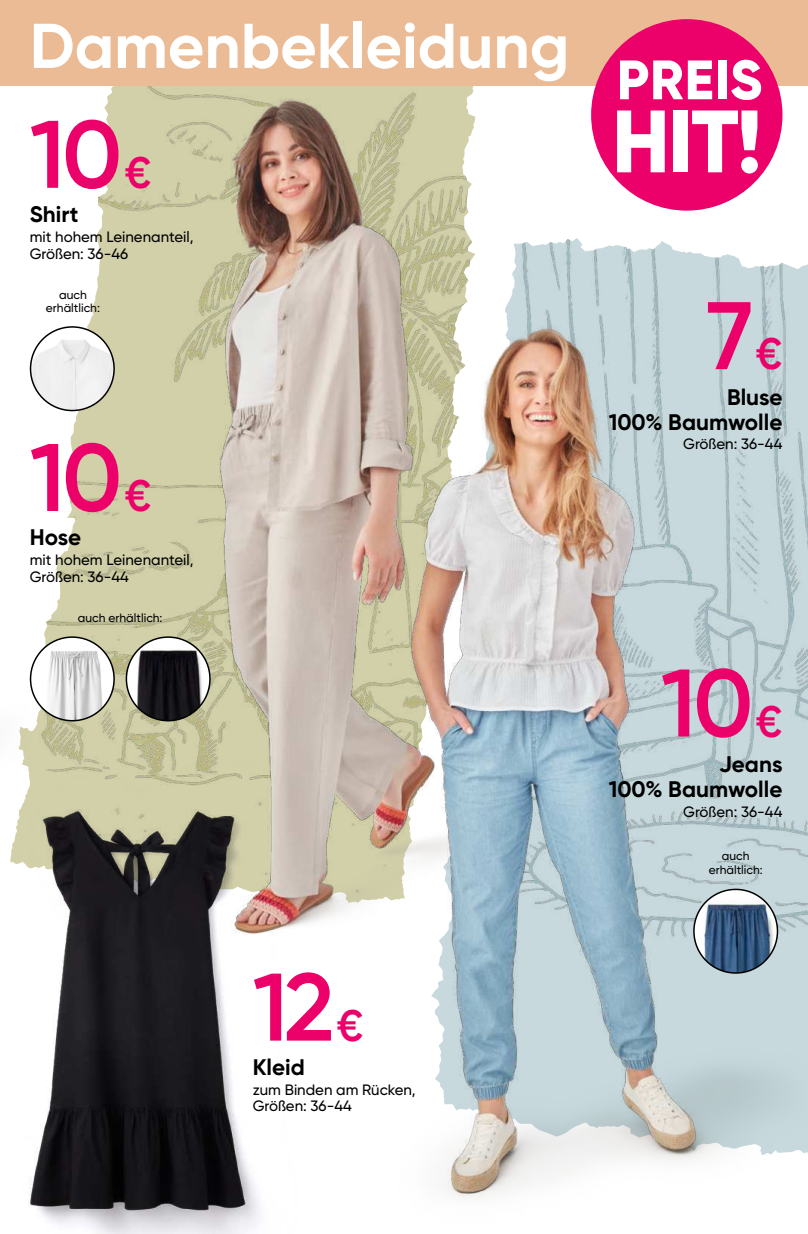
<style>
.page{position:relative;width:808px;height:1234px;background:#fff}
.page>*{position:absolute;margin:0;border:0;box-sizing:border-box;transform-origin:0 0}
.t1{font:600 95.7px "Gilroy";letter-spacing:-.035em;color:#ec006a}
.t2{font:800 88.2px "Gilroy";color:#fff}
.t3{font:700 63px "Gilroy";color:#fff}
.t4{font:800 55.35px "Gilroy";letter-spacing:.01em;color:#fff}
.t5{font:700 22.5px/25.2px "Gilroy";color:#000;text-align:right}
.t6{font:500 15px/16.8px "Gilroy";color:#000}
.t7{font:500 12px/13.5px "Gilroy";color:#000;text-align:center}
.s1{font-size:44.1px}
</style>
<div class="page">
<svg style="left:573px;top:238px;width:235px;height:40px;fill:#c7d9dd"></svg>
<img style="left:526px;top:239px;width:47px;height:39px">
<img style="left:10px;top:85px;width:78px;height:664px">
<img style="left:88px;top:85px;width:438px;height:833px">
<img style="left:376px;top:278px;width:432px;height:920px">
<img style="left:28px;top:749px;width:295px;height:484px">
<img style="left:31px;top:327px;width:83px;height:83px;border-radius:42px">
<div style="left:30px;top:326px;width:85px;height:85px;border:2px solid #000;border-radius:50%"></div>
<img style="left:694px;top:889px;width:83px;height:83px;border-radius:42px">
<div style="left:693px;top:888px;width:85px;height:85px;border:2px solid #000;border-radius:50%"></div>
<img style="left:126px;top:637px;width:84px;height:83px;border-radius:42px">
<div style="left:126px;top:636px;width:85px;height:85px;border:2px solid #000;border-radius:50%"></div>
<img style="left:31px;top:637px;width:83px;height:83px;border-radius:42px">
<div style="left:30px;top:636px;width:85px;height:85px;border:2px solid #000;border-radius:50%"></div>
<img style="left:10px;top:166px;width:54px;height:719px">
<div style="left:0;top:0;width:808px;height:85px;background:#ebbb95"></div>
<div style="left:591px;top:19px;width:191px;height:191px;background:#ec006a;border-radius:50%"></div>
<h3 class="t3" style="left:30px;top:12px;width:541px">Damenbekleidung</h3>
<h1 class="t1" style="left:30px;top:111px;width:123px">10<span class="s1">€</span></h1>
<h3 class="t5" style="left:30px;top:202px;width:50px">Shirt</h3>
<p class="t6" style="left:30px;top:229px;width:165px">mit hohem Leinenanteil,<br>Größen: 36-46</p>
<p class="t7" style="left:46px;top:288px;width:55px">auch erhältlich:</p>
<h1 class="t1" style="left:30px;top:434px;width:123px">10<span class="s1">€</span></h1>
<h3 class="t5" style="left:30px;top:525px;width:53px">Hose</h3>
<p class="t6" style="left:30px;top:552px;width:165px">mit hohem Leinenanteil,<br>Größen: 36-44</p>
<p class="t7" style="left:78px;top:611px;width:86px">auch erhältlich:</p>
<h1 class="t1" style="left:253px;top:963px;width:112px">12<span class="s1">€</span></h1>
<h3 class="t5" style="left:253px;top:1054px;width:54px">Kleid</h3>
<p class="t6" style="left:253px;top:1081px;width:164px">zum Binden am Rücken,<br>Größen: 36-44</p>
<h3 class="t4" style="left:617px;top:50px;width:147px">PREIS</h3>
<h2 class="t2" style="left:612px;top:94px;width:152px">HIT!</h2>
<h1 class="t1" style="left:706px;top:292px;width:77px">7<span class="s1">€</span></h1>
<h3 class="t5" style="left:609px;top:384px;width:175px">Bluse<br>100% Baumwolle</h3>
<p class="t6" style="left:683px;top:436px;width:101px">Größen: 36-44</p>
<h1 class="t1" style="left:661px;top:659px;width:123px">10<span class="s1">€</span></h1>
<h3 class="t5" style="left:609px;top:751px;width:175px">Jeans<br>100% Baumwolle</h3>
<p class="t6" style="left:683px;top:803px;width:101px">Größen: 36-44</p>
<p class="t7" style="left:709px;top:849px;width:55px">auch erhältlich:</p>
</div>
